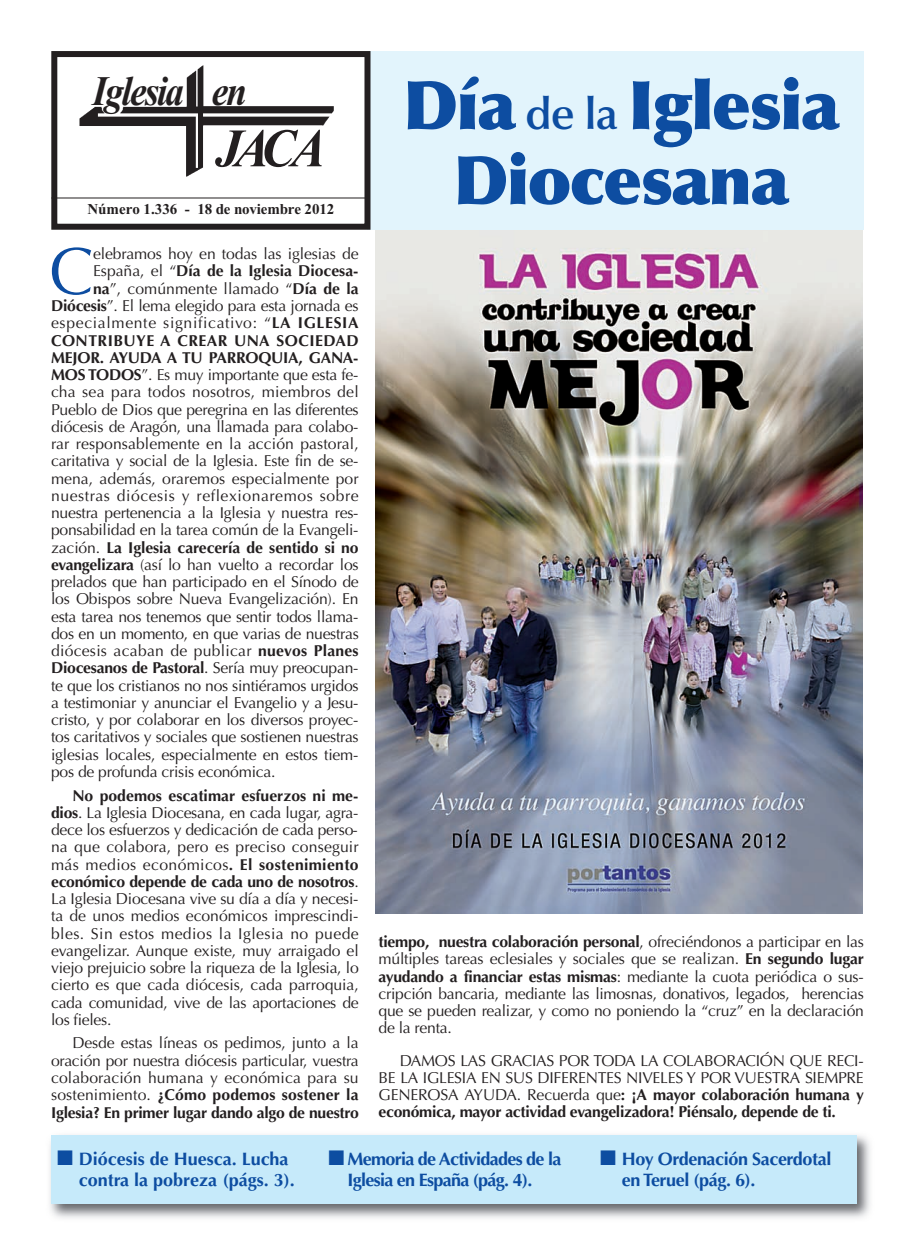
<style>
.page{position:relative;width:915px;height:1255px;background:#fff}
.page>*{position:absolute;margin:0;border:0;box-sizing:border-box;transform-origin:0 0}
.t1{font:900 67.5px/75px "Optima";letter-spacing:-.025em;color:#0d4da1;text-align:center}
.t2{font:66.45px "Optima";color:#0d4da1}
.t3{font:italic 700 54px "Times New Roman";color:#231f20;scale:.95 1}
.t4{font:italic 700 42px "Times New Roman";letter-spacing:-.05em;color:#231f20;scale:.88 1}
.t5{font:700 18px/21px "Optima";letter-spacing:-.025em;color:#0d4da1;text-align:center}
.t6{font:700 18px/21px "Optima";color:#0d4da1}
.t7{font:15.75px/17.2px "Optima";letter-spacing:-.015em;color:#231f20;text-align:justify}
.t8{font:700 15.75px "Optima";letter-spacing:-.005em;color:#231f20}
.t9{font:15.75px "Optima";letter-spacing:.005em;color:#231f20}
.t10{font:15.75px "Optima";letter-spacing:.015em;color:#231f20}
.t11{font:15.75px "Optima";letter-spacing:.04em;color:#231f20}
.t12{font:15.75px "Optima";letter-spacing:.035em;color:#231f20}
.t13{font:700 15.75px "Optima";letter-spacing:.03em;color:#231f20}
.t14{font:700 15px "Times New Roman";letter-spacing:-.01em;color:#231f20}
.s1{font-weight:600;font-size:45px}
.s2{font-weight:400}
.s3{font-weight:700}
</style>
<div class="page">
<img style="left:376px;top:230px;width:486px;height:683px">
<img style="left:50px;top:1135px;width:820px;height:83px">
<div style="left:51px;top:1135px;width:805px;height:68px;background:#c6eafa"></div>
<div style="left:367px;top:51px;width:496px;height:179px;background:#e2f4fc"></div>
<img style="left:79px;top:65px;width:255px;height:112px">
<div style="left:51px;top:51px;width:319px;height:179px;border:6px solid #231f20"></div>
<hr style="left:51px;top:198px;width:316px;height:1px;background:#231f20">
<p class="t4" style="left:92px;top:76px;width:177px">Iglesia en</p>
<p class="t3" style="left:215px;top:130px;width:117px">JACA</p>
<p class="t14" style="left:87px;top:204px;width:248px">Número 1.336 - 18 de noviembre 2012</p>
<p class="t1" style="left:403px;top:75px;width:438px">Día <span class="s1">de la</span> Iglesia<br>Diocesana</p>
<p class="t2" style="left:49px;top:244px;width:46px">C</p>
<p class="t7" style="left:93px;top:247px;width:267px">elebramos hoy en todas las iglesias de</p>
<p class="t8" style="left:93px;top:264px;width:267px"><span class="s2">España, el “</span>Día de la Iglesia Diocesa-</p>
<p class="t9" style="left:93px;top:282px;width:267px"><span class="s3">na</span>”, comúnmente llamado “<span class="s3">Día de la</span></p>
<p class="t7" style="left:51px;top:298px;width:309px"><span class="s3">Diócesis</span>”. El lema elegido para esta jornada es</p>
<p class="t11" style="left:51px;top:316px;width:309px">especialmente significativo: “<span class="s3">LA IGLESIA</span></p>
<p class="t13" style="left:51px;top:333px;width:309px">CONTRIBUYE A CREAR UNA SOCIEDAD</p>
<p class="t8" style="left:51px;top:351px;width:309px">MEJOR. AYUDA A TU PARROQUIA, GANA-</p>
<p class="t7" style="left:51px;top:367px;width:309px"><span class="s3">MOS TODOS</span>”. Es muy importante que esta fe-</p>
<p class="t10" style="left:51px;top:385px;width:309px">cha sea para todos nosotros, miembros del</p>
<p class="t7" style="left:51px;top:402px;width:309px">Pueblo de Dios que peregrina en las diferentes</p>
<p class="t7" style="left:51px;top:419px;width:309px">diócesis de Aragón, una llamada para colabo-</p>
<p class="t9" style="left:51px;top:437px;width:309px">rar responsablemente en la acción pastoral,</p>
<p class="t7" style="left:51px;top:454px;width:309px">caritativa y social de la Iglesia. Este fin de se-</p>
<p class="t9" style="left:51px;top:471px;width:309px">mena, además, oraremos especialmente por</p>
<p class="t12" style="left:51px;top:489px;width:309px">nuestras diócesis y reflexionaremos sobre</p>
<p class="t7" style="left:51px;top:505px;width:309px">nuestra pertenencia a la Iglesia y nuestra res-</p>
<p class="t7" style="left:51px;top:523px;width:309px">ponsabilidad en la tarea común de la Evangeli-</p>
<p class="t8" style="left:51px;top:540px;width:309px"><span class="s2">zación.</span> La Iglesia carecería de sentido si no</p>
<p class="t7" style="left:51px;top:557px;width:309px"><span class="s3">evangelizara</span> (así lo han vuelto a recordar los</p>
<p class="t7" style="left:51px;top:574px;width:309px">prelados que han participado en el Sínodo de</p>
<p class="t7" style="left:51px;top:592px;width:309px">los Obispos sobre Nueva Evangelización). En</p>
<p class="t7" style="left:51px;top:609px;width:309px">esta tarea nos tenemos que sentir todos llama-</p>
<p class="t7" style="left:51px;top:626px;width:309px">dos en un momento, en que varias de nuestras</p>
<p class="t10" style="left:51px;top:644px;width:309px">diócesis acaban de publicar <span class="s3">nuevos Planes</span></p>
<p class="t8" style="left:51px;top:661px;width:309px">Diocesanos de Pastoral<span class="s2">. Sería muy preocupan-</span></p>
<p class="t7" style="left:51px;top:678px;width:309px">te que los cristianos no nos sintiéramos urgidos</p>
<p class="t7" style="left:51px;top:695px;width:309px">a testimoniar y anunciar el Evangelio y a Jesu-</p>
<p class="t7" style="left:51px;top:712px;width:309px">cristo, y por colaborar en los diversos proyec-</p>
<p class="t7" style="left:51px;top:730px;width:309px">tos caritativos y sociales que sostienen nuestras</p>
<p class="t7" style="left:51px;top:747px;width:309px">iglesias locales, especialmente en estos tiem-</p>
<p class="t7" style="left:51px;top:764px;width:226px">pos de profunda crisis económica.</p>
<p class="t7" style="left:51px;top:788px;width:309px;text-indent:21px"><span class="s3">No podemos escatimar esfuerzos ni me&shy;dios</span>. La Iglesia Diocesana, en cada lugar, agra&shy;dece los esfuerzos y dedicación de cada perso&shy;na que colabora, pero es preciso conseguir más medios económicos<span class="s3">. El sostenimiento económico depende de cada uno de nosotros</span>.<br>La Iglesia Diocesana vive su día a día y necesi&shy;ta de unos medios económicos imprescindi&shy;bles. Sin estos medios la Iglesia no puede evangelizar. Aunque existe, muy arraigado el viejo prejuicio sobre la riqueza de la Iglesia, lo cierto es que cada diócesis, cada parroquia, cada comunidad, vive de las aportaciones de los fieles.</p>
<p class="t7" style="left:51px;top:1036px;width:309px;text-indent:21px">Desde estas líneas os pedimos, junto a la oración por nuestra diócesis particular, vuestra colaboración humana y económica para su sostenimiento. <span class="s3">¿Cómo podemos sostener la Iglesia? En primer lugar dando algo de nuestro</span></p>
<p class="t6" style="left:79px;top:1150px;width:217px;text-indent:-22px">■ Diócesis de Huesca. Lucha contra la pobreza (págs. 3).</p>
<p class="t5" style="left:328px;top:1150px;width:234px">■ Memoria de Actividades de la<br>Iglesia en España (pág. 4).</p>
<p class="t5" style="left:621px;top:1150px;width:211px;text-align:left;text-indent:-22px">■ Hoy Ordenación Sacerdotal en Teruel (pág. 6).</p>
<p class="t7" style="left:378px;top:934px;width:486px"><span class="s3">tiempo, nuestra colaboración personal</span>, ofreciéndonos a participar en las múltiples tareas eclesiales y sociales que se realizan. <span class="s3">En segundo lugar ayudando a financiar estas mismas</span>: mediante la cuota periódica o sus&shy;cripción bancaria, mediante las limosnas, donativos, legados, herencias que se pueden realizar, y como no poniendo la “cruz” en la declaración de la renta.</p>
<p class="t7" style="left:378px;top:1053px;width:486px;text-indent:21px">DAMOS LAS GRACIAS POR TODA LA COLABORACIÓN QUE RECI-BE LA IGLESIA EN SUS DIFERENTES NIVELES Y POR VUESTRA SIEMPRE GENEROSA AYUDA. Recuerda que<span class="s3">: ¡A mayor colaboración humana y económica, mayor actividad evangelizadora! Piénsalo, depende de ti.</span></p>
</div>
